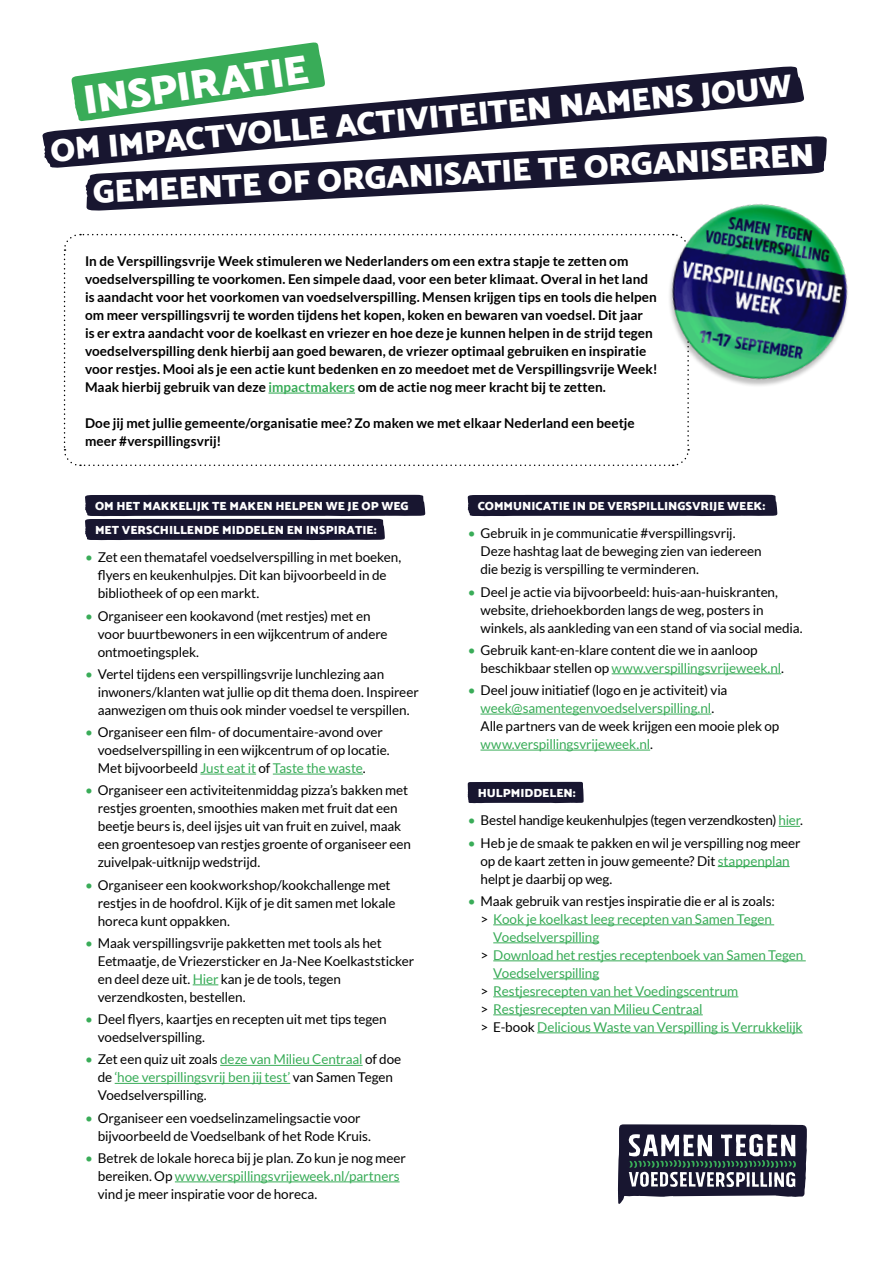
<style>
.page{position:relative;width:893px;height:1263px;background:#fff}
.page>*{position:absolute;margin:0;border:0;box-sizing:border-box;transform-origin:0 0}
.t1{font:900 41.4px "Catamaran";color:#fff}
.t2{font:900 32.55px "Catamaran";color:#fff}
.t3{font:13.5px/18px "Lato";letter-spacing:-.01em;color:#000}
.t4{font:700 13.5px/18px "Lato";letter-spacing:.005em;color:#000}
.t5{font:13.5px "Lato";letter-spacing:-.01em;color:#39ac58}
.t6{font:900 12px/24px "Catamaran";color:#fff}
.s1{color:#39ac58}
.s2{color:#000}
</style>
<div class="page">
<svg style="left:618px;top:1124px;width:189px;height:80px"></svg>
<svg style="left:63px;top:233px;width:627px;height:234px"></svg>
<hr style="left:200px;top:774px;width:56px;height:1px;background:#39ac58">
<hr style="left:273px;top:774px;width:90px;height:1px;background:#39ac58">
<svg style="left:193px;top:984px;width:25px;height:1px"></svg>
<hr style="left:220px;top:1065px;width:143px;height:1px;background:#39ac58">
<hr style="left:115px;top:1083px;width:175px;height:1px;background:#39ac58">
<hr style="left:175px;top:1181px;width:225px;height:1px;background:#39ac58">
<svg style="left:85px;top:495px;width:340px;height:45px;background:#36344a"></svg>
<hr style="left:612px;top:673px;width:169px;height:1px;background:#39ac58">
<hr style="left:480px;top:714px;width:231px;height:1px;background:#39ac58">
<hr style="left:480px;top:750px;width:170px;height:1px;background:#39ac58">
<svg style="left:779px;top:826px;width:21px;height:1px"></svg>
<hr style="left:718px;top:866px;width:72px;height:1px;background:#39ac58">
<hr style="left:493px;top:924px;width:281px;height:1px;background:#39ac58">
<hr style="left:493px;top:942px;width:106px;height:1px;background:#39ac58">
<hr style="left:493px;top:960px;width:313px;height:1px;background:#39ac58">
<hr style="left:493px;top:978px;width:106px;height:1px;background:#39ac58">
<hr style="left:493px;top:996px;width:245px;height:1px;background:#39ac58">
<hr style="left:493px;top:1014px;width:210px;height:1px;background:#39ac58">
<hr style="left:537px;top:1032px;width:266px;height:1px;background:#39ac58">
<div style="left:467px;top:495px;width:310px;height:21px;background:#181630"></div>
<div style="left:468px;top:782px;width:116px;height:21px;background:#181630"></div>
<img style="left:650px;top:211px;width:198px;height:189px">
<svg style="left:85px;top:136px;width:742px;height:75px;fill:#181630"></svg>
<svg style="left:42px;top:66px;width:762px;height:102px;fill:#181630"></svg>
<svg style="left:71px;top:42px;width:254px;height:79px"></svg>
<hr style="left:268px;top:392px;width:87px;height:2px;background:#39ac58">
<h1 class="t1" style="left:80px;top:76px;width:228px;rotate:-8deg">INSPIRATIE</h1>
<h2 class="t2" style="left:49px;top:131px;width:746px;rotate:-5deg">OM IMPACTVOLLE ACTIVITEITEN NAMENS JOUW</h2>
<h2 class="t2" style="left:92px;top:173px;width:724px;rotate:-3deg">GEMEENTE OF ORGANISATIE TE ORGANISEREN</h2>
<p class="t4" style="left:85px;top:252px;width:574px">In de Verspillingsvrije Week stimuleren we Nederlanders om een extra stapje te zetten om voedselverspilling te voorkomen. Een simpele daad, voor een beter klimaat. Overal in het land is aandacht voor het voorkomen van voedselverspilling. Mensen krijgen tips en tools die helpen om meer verspillingsvrij te worden tijdens het kopen, koken en bewaren van voedsel. Dit jaar<br>is er extra aandacht voor de koelkast en vriezer en hoe deze je kunnen helpen in de strijd tegen voedselverspilling denk hierbij aan goed bewaren, de vriezer optimaal gebruiken en inspiratie voor restjes. Mooi als je een actie kunt bedenken en zo meedoet met de Verspillingsvrije Week!<br>Maak hierbij gebruik van deze <span class="s1">impactmakers</span> om de actie nog meer kracht bij te zetten.</p>
<p class="t4" style="left:85px;top:414px;width:551px">Doe jij met jullie gemeente/organisatie mee? Zo maken we met elkaar Nederland een beetje meer #verspillingsvrij!</p>
<p class="t6" style="left:95px;top:494px;width:315px">OM HET MAKKELIJK TE MAKEN HELPEN WE JE OP WEG<br>MET VERSCHILLENDE MIDDELEN EN INSPIRATIE:</p>
<p class="t3" style="left:98px;top:548px;width:305px;text-indent:-13px"><span class="s1">•</span> Zet een thematafel voedselverspilling in met boeken, flyers en keukenhulpjes. Dit kan bijvoorbeeld in de bibliotheek of op een markt.</p>
<p class="t3" style="left:98px;top:607px;width:291px;text-indent:-13px"><span class="s1">•</span> Organiseer een kookavond (met restjes) met en voor buurtbewoners in een wijkcentrum of andere ontmoetingsplek.</p>
<p class="t3" style="left:98px;top:665px;width:322px;text-indent:-13px"><span class="s1">•</span> Vertel tijdens een verspillingsvrije lunchlezing aan inwoners/klanten wat jullie op dit thema doen. Inspireer aanwezigen om thuis ook minder voedsel te verspillen.</p>
<p class="t3" style="left:98px;top:723px;width:293px;text-indent:-13px"><span class="s1">•</span> Organiseer een film- of documentaire-avond over voedselverspilling in een wijkcentrum of op locatie.<br>Met bijvoorbeeld <span class="s1">Just eat it</span> of <span class="s1">Taste the waste</span>.</p>
<p class="t3" style="left:98px;top:781px;width:315px;text-indent:-13px"><span class="s1">•</span> Organiseer een activiteitenmiddag pizza’s bakken met restjes groenten, smoothies maken met fruit dat een beetje beurs is, deel ijsjes uit van fruit en zuivel, maak een groentesoep van restjes groente of organiseer een zuivelpak-uitknijp wedstrijd.</p>
<p class="t3" style="left:98px;top:875px;width:299px;text-indent:-13px"><span class="s1">•</span> Organiseer een kookworkshop/kookchallenge met restjes in de hoofdrol. Kijk of je dit samen met lokale horeca kunt oppakken.</p>
<p class="t3" style="left:98px;top:934px;width:318px;text-indent:-13px"><span class="s1">•</span> Maak verspillingsvrije pakketten met tools als het Eetmaatje, de Vriezersticker en Ja-Nee Koelkaststicker en deel deze uit. <span class="s1">Hier</span> kan je de tools, tegen verzendkosten, bestellen.</p>
<p class="t3" style="left:98px;top:1010px;width:290px;text-indent:-13px"><span class="s1">•</span> Deel flyers, kaartjes en recepten uit met tips tegen voedselverspilling.</p>
<p class="t3" style="left:98px;top:1050px;width:305px;text-indent:-13px"><span class="s1">•</span> Zet een quiz uit zoals <span class="s1">deze van Milieu Centraal</span> of doe de <span class="s1">‘hoe verspillingsvrij ben jij test’</span> van Samen Tegen<br>Voedselverspilling.</p>
<p class="t3" style="left:98px;top:1108px;width:275px;text-indent:-13px"><span class="s1">•</span> Organiseer een voedselinzamelingsactie voor bijvoorbeeld de Voedselbank of het Rode Kruis.</p>
<p class="t3" style="left:98px;top:1149px;width:310px;text-indent:-13px"><span class="s1">•</span> Betrek de lokale horeca bij je plan. Zo kun je nog meer bereiken. Op <span class="s1">www.verspillingsvrijeweek.nl/partners </span>vind je meer inspiratie voor de horeca.</p>
<p class="t6" style="left:478px;top:494px;width:289px">COMMUNICATIE IN DE VERSPILLINGSVRIJE WEEK:</p>
<p class="t3" style="left:480px;top:524px;width:283px;text-indent:-13px"><span class="s1">•</span> Gebruik in je communicatie #verspillingsvrij.<br>Deze hashtag laat de beweging zien van iedereen die bezig is verspilling te verminderen.</p>
<p class="t3" style="left:480px;top:583px;width:323px;text-indent:-13px"><span class="s1">•</span> Deel je actie via bijvoorbeeld: huis-aan-huiskranten, website, driehoekborden langs de weg, posters in winkels, als aankleding van een stand of via social media.</p>
<p class="t3" style="left:480px;top:641px;width:305px;text-indent:-13px"><span class="s1">•</span> Gebruik kant-en-klare content die we in aanloop beschikbaar stellen op <span class="s1">www.verspillingsvrijeweek.nl</span>.</p>
<p class="t3" style="left:480px;top:681px;width:300px;text-indent:-13px"><span class="s1">•</span> Deel jouw initiatief (logo en je activiteit) via <span class="s1">week@samentegenvoedselverspilling.nl</span>.<br>Alle partners van de week krijgen een mooie plek op <span class="s1">www.verspillingsvrijeweek.nl</span>.</p>
<p class="t6" style="left:478px;top:781px;width:99px">HULPMIDDELEN:</p>
<p class="t3" style="left:468px;top:811px;width:337px"><span class="s1">•</span> Bestel handige keukenhulpjes (tegen verzendkosten) <span class="s1">hier</span>.</p>
<p class="t3" style="left:480px;top:834px;width:322px;text-indent:-13px"><span class="s1">•</span> Heb je de smaak te pakken en wil je verspilling nog meer op de kaart zetten in jouw gemeente? Dit <span class="s1">stappenplan </span>helpt je daarbij op weg.</p>
<p class="t3" style="left:468px;top:892px;width:309px"><span class="s1">•</span> Maak gebruik van restjes inspiratie die er al is zoals:</p>
<p class="t5" style="left:480px;top:911px;width:293px"><span class="s2">&gt;</span> Kook je koelkast leeg recepten van Samen Tegen</p>
<p class="t5" style="left:493px;top:929px;width:107px">Voedselverspilling</p>
<p class="t5" style="left:480px;top:947px;width:324px"><span class="s2">&gt;</span> Download het restjes receptenboek van Samen Tegen</p>
<p class="t5" style="left:493px;top:965px;width:107px">Voedselverspilling</p>
<p class="t5" style="left:480px;top:983px;width:259px"><span class="s2">&gt;</span> Restjesrecepten van het Voedingscentrum</p>
<p class="t5" style="left:480px;top:1001px;width:224px"><span class="s2">&gt;</span> Restjesrecepten van Milieu Centraal</p>
<p class="t5" style="left:480px;top:1019px;width:324px"><span class="s2">&gt; E-book</span> Delicious Waste van Verspilling is Verrukkelijk</p>
</div>
